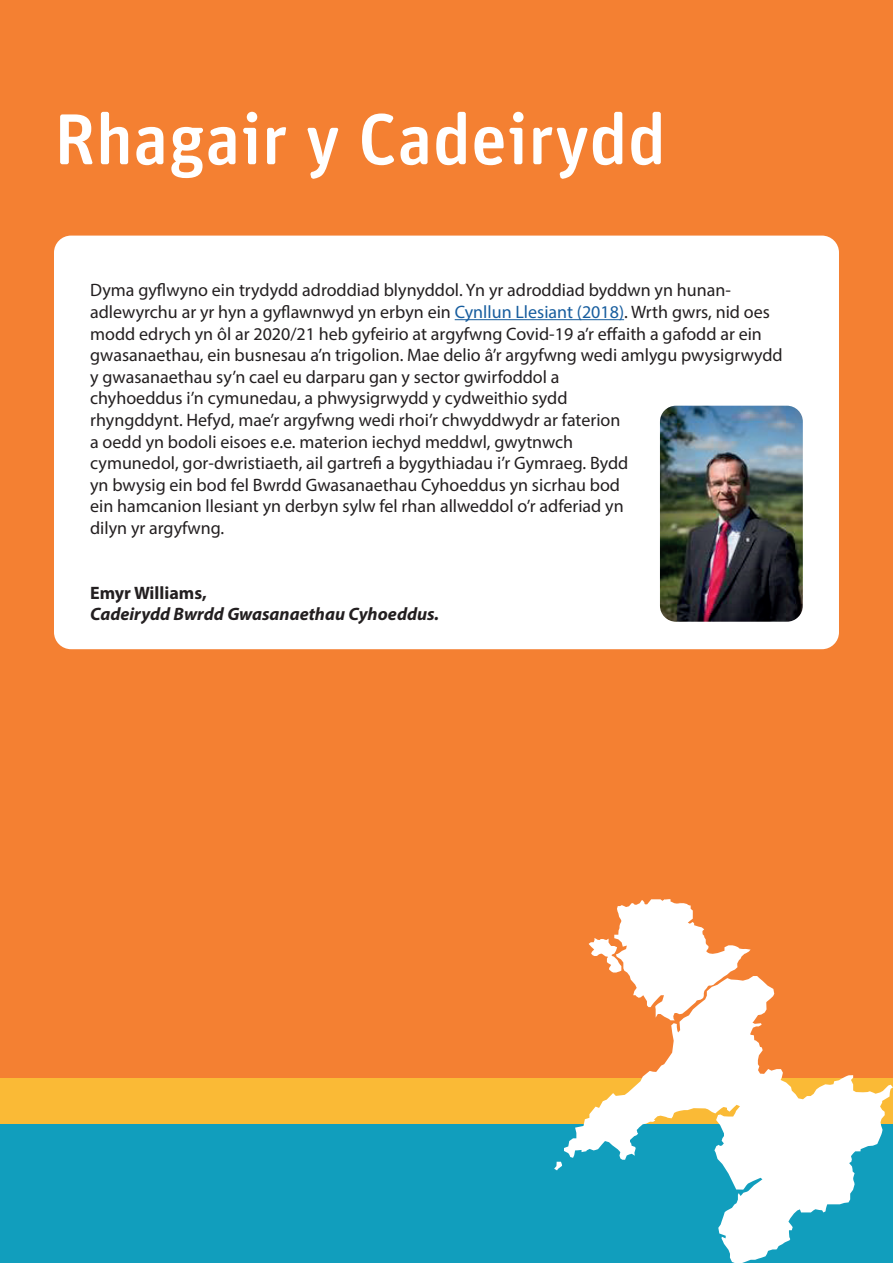
<style>
.page{position:relative;width:893px;height:1263px;background:#f48032}
.page>*{position:absolute;margin:0;border:0;box-sizing:border-box;transform-origin:0 0}
.t1{font:500 72px "Unit Rounded Pro";color:#fff}
.t2{font:18px/21.6px "Myriad Pro";color:#231f20}
.t3{font:italic 700 18px "Myriad Pro";color:#231f20}
.t4{font:700 18px "Myriad Pro";color:#231f20}
.s1{color:#175d9e}
</style>
<div class="page">
<div style="left:54px;top:236px;width:785px;height:413px;background:#fff;border-radius:17px"></div>
<hr style="left:455px;top:319px;width:169px;height:1px;background:#175d9e">
<div style="left:0;top:1124px;width:893px;height:139px;background:#119ebd"></div>
<div style="left:0;top:1078px;width:893px;height:46px;background:#faba36"></div>
<svg style="left:564px;top:976px;width:329px;height:287px"></svg>
<svg style="left:554px;top:1162px;width:8px;height:8px"></svg>
<svg style="left:589px;top:899px;width:162px;height:121px"></svg>
<img style="left:660px;top:406px;width:143px;height:216px">
<h1 class="t1" style="left:54px;top:89px;width:614px">Rhagair y Cadeirydd</h1>
<p class="t2" style="left:90px;top:279px;width:694px">Dyma gyflwyno ein trydydd adroddiad blynyddol. Yn yr adroddiad byddwn yn hunan&shy;adlewyrchu ar yr hyn a gyflawnwyd yn erbyn ein <span class="s1">Cynllun Llesiant (2018)</span>. Wrth gwrs, nid oes modd edrych yn ôl ar 2020/21 heb gyfeirio at argyfwng Covid-19 a’r effaith a gafodd ar ein gwasanaethau, ein busnesau a’n trigolion. Mae delio â’r argyfwng wedi amlygu pwysigrwydd y gwasanaethau sy’n cael eu darparu gan y sector gwirfoddol a<br>chyhoeddus i’n cymunedau, a phwysigrwydd y cydweithio sydd<br>rhyngddynt. Hefyd, mae’r argyfwng wedi rhoi’r chwyddwydr ar faterion<br>a oedd yn bodoli eisoes e.e. materion iechyd meddwl, gwytnwch<br>cymunedol, gor-dwristiaeth, ail gartrefi a bygythiadau i’r Gymraeg. Bydd<br>yn bwysig ein bod fel Bwrdd Gwasanaethau Cyhoeddus yn sicrhau bod<br>ein hamcanion llesiant yn derbyn sylw fel rhan allweddol o’r adferiad yn<br>dilyn yr argyfwng.</p>
<p class="t4" style="left:90px;top:581px;width:118px">Emyr Williams,</p>
<p class="t3" style="left:90px;top:602px;width:351px">Cadeirydd Bwrdd Gwasanaethau Cyhoeddus.</p>
</div>
